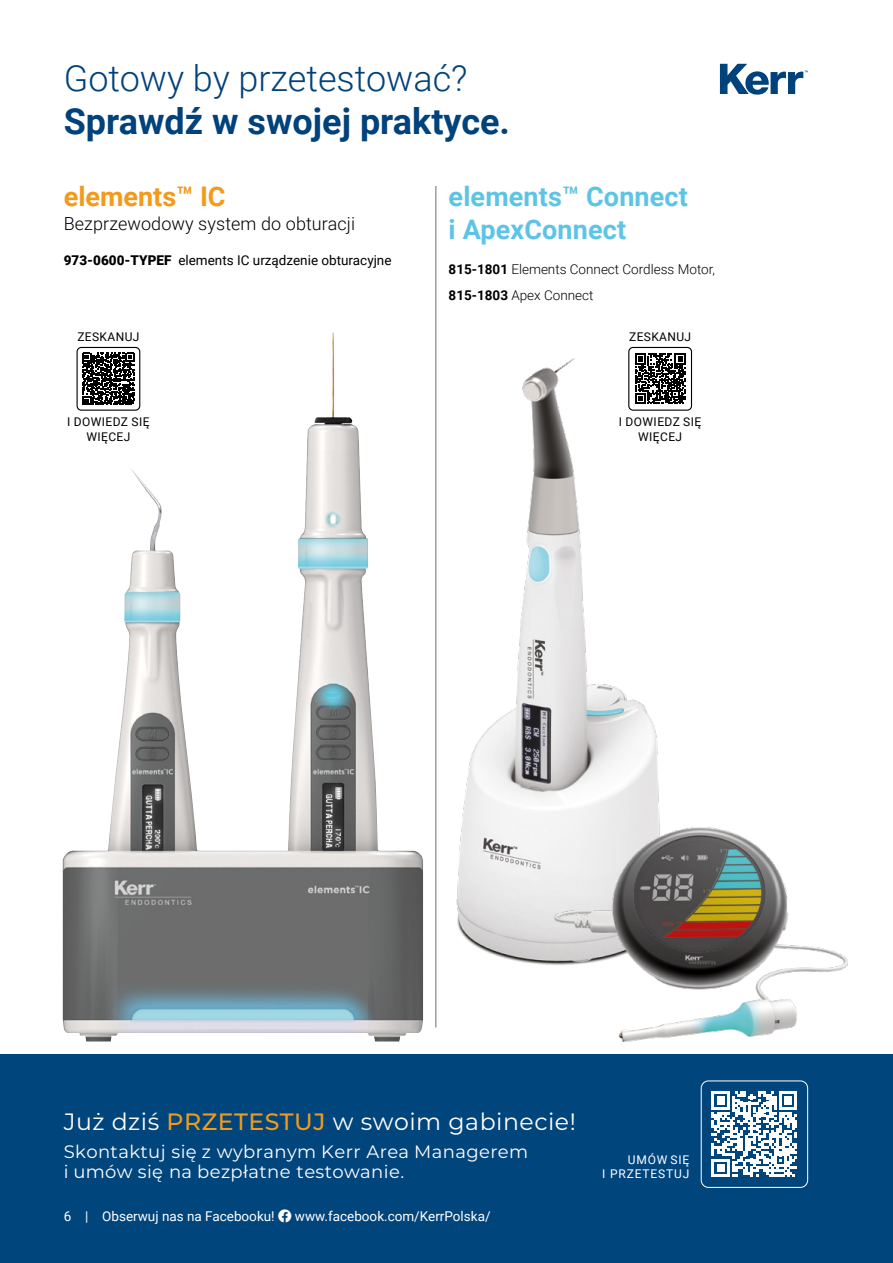
<style>
.page{position:relative;width:893px;height:1263px;background:#fff}
.page>*{position:absolute;margin:0;border:0;box-sizing:border-box;transform-origin:0 0}
.t1{font:700 36px "Roboto";color:#00427b}
.t2{font:300 36px "Roboto";color:#00427b}
.t3{font:700 27px/32.4px "Roboto";letter-spacing:.005em;color:#5dc4e5}
.t4{font:700 27px "Roboto";color:#f39a1a}
.t5{font:23.7px "Montserrat";letter-spacing:.02em;color:#fff}
.t6{font:18px/20.2px "Montserrat";letter-spacing:.02em;color:#fff}
.t7{font:300 18px "Roboto";letter-spacing:.005em;color:#000}
.t8{font:300 13.5px/26.5px "Roboto";color:#000}
.t9{font:13.5px "Roboto";color:#fff}
.t10{font:13.5px "Roboto";color:#000}
.t11{font:12px/15px "Roboto";letter-spacing:.035em;color:#000;text-align:center}
.t12{font:12px/14.4px "Roboto";letter-spacing:.07em;color:#fff;text-align:right}
.s1{font-weight:900}
.s2{font-weight:700}
.s3{font-weight:500;color:#f39a1a}
</style>
<div class="page">
<hr style="left:435px;top:186px;width:1px;height:841px;background:#6e6e6e">
<svg style="left:720px;top:64px;width:88px;height:31px"></svg>
<img style="left:63px;top:332px;width:360px;height:709px">
<img style="left:456px;top:358px;width:204px;height:607px">
<img style="left:555px;top:828px;width:292px;height:213px">
<div style="left:77px;top:347px;width:63px;height:63px;background:#fff;border-radius:4px"></div>
<svg style="left:82px;top:353px;width:53px;height:52px"></svg>
<div style="left:77px;top:347px;width:63px;height:64px;border:1px solid #000;border-radius:4px"></div>
<div style="left:629px;top:347px;width:62px;height:63px;background:#fff;border-radius:4px"></div>
<svg style="left:635px;top:354px;width:50px;height:50px"></svg>
<div style="left:628px;top:347px;width:64px;height:64px;border:1px solid #000;border-radius:4px"></div>
<div style="left:0;top:1054px;width:893px;height:209px;background:#00457c"></div>
<svg style="left:712px;top:1091px;width:85px;height:86px"></svg>
<div style="left:701px;top:1081px;width:107px;height:107px;border:1px solid #fff;border-radius:7px"></div>
<h1 class="t2" style="left:64px;top:53px;width:405px">Gotowy by przetestować?</h1>
<h1 class="t1" style="left:64px;top:96px;width:448px">Sprawdź w swojej praktyce.</h1>
<h2 class="t4" style="left:64px;top:178px;width:163px">elements™ IC</h2>
<p class="t7" style="left:64px;top:211px;width:293px">Bezprzewodowy system do obturacji</p>
<p class="t10" style="left:64px;top:251px;width:329px"><span class="s1">973-0600-TYPEF</span> elements IC urządzenie obturacyjne</p>
<h2 class="t3" style="left:449px;top:179px;width:241px">elements™ Connect i ApexConnect</h2>
<p class="t8" style="left:449px;top:255px;width:268px"><span class="s2">815-1801</span> Elements Connect Cordless Motor,<br><span class="s2">815-1803</span> Apex Connect</p>
<p class="t11" style="left:77px;top:329px;width:64px">ZESKANUJ</p>
<p class="t11" style="left:629px;top:329px;width:64px">ZESKANUJ</p>
<p class="t11" style="left:67px;top:414px;width:84px">I DOWIEDZ SIĘ<br>WIĘCEJ</p>
<p class="t11" style="left:619px;top:414px;width:84px">I DOWIEDZ SIĘ<br>WIĘCEJ</p>
<h3 class="t5" style="left:64px;top:1105px;width:514px">Już dziś <span class="s3">PRZETESTUJ</span> w swoim gabinecie!</h3>
<p class="t6" style="left:64px;top:1140px;width:466px">Skontaktuj się z wybranym Kerr Area Managerem i umów się na bezpłatne testowanie.</p>
<p class="t9" style="left:64px;top:1206px;width:212px">6 | Obserwuj nas na Facebooku!</p>
<p class="t9" style="left:295px;top:1206px;width:197px">www.facebook.com/KerrPolska/</p>
<p class="t12" style="left:602px;top:1151px;width:89px">UMÓW SIĘ<br>I PRZETESTUJ</p>
</div>
